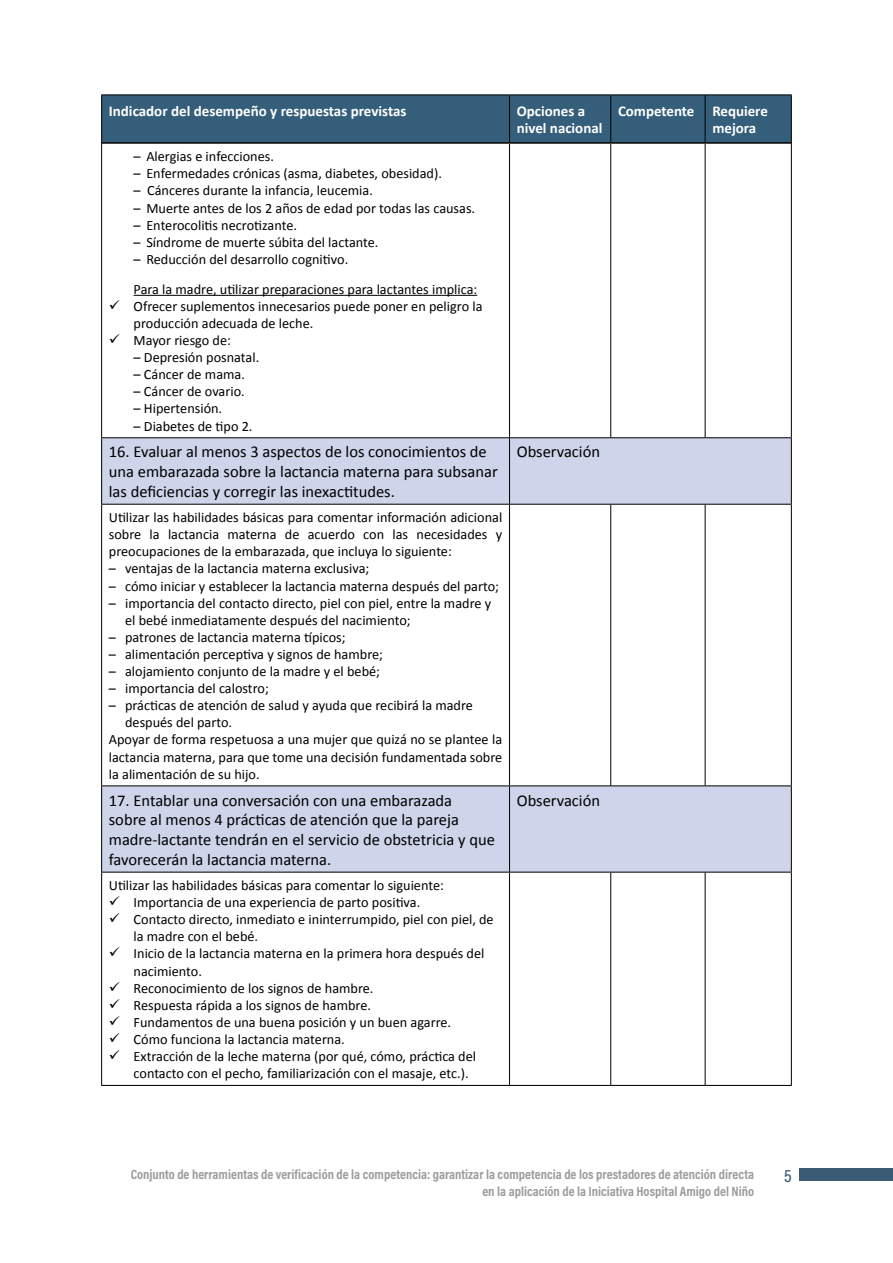
<style>
.page{position:relative;width:893px;height:1263px;background:#fff}
.page>*{position:absolute;margin:0;border:0;box-sizing:border-box;transform-origin:0 0}
.t1{font:500 18px "Acumin Pro Cond";color:#3b5a74}
.t2{font:16.5px/19.8px "Calibri";color:#000}
.t3{font:700 15px/18px "Calibri";color:#fff}
.t4{font:14.25px/17.1px "Calibri";color:#000}
.t5{font:700 13.5px "Acumin Pro Cond";color:#9d9d9c}
</style>
<div class="page">
<div style="left:799px;top:1168px;width:94px;height:13px;background:#3b5a74"></div>
<div style="left:102px;top:96px;width:689px;height:46px;background:#355e7a"></div>
<svg style="left:102px;top:438px;width:689px;height:434px"></svg>
<hr style="left:101px;top:95px;width:409px;height:1px;background:#000">
<hr style="left:101px;top:95px;width:1px;height:48px;background:#000">
<hr style="left:510px;top:95px;width:101px;height:1px;background:#000">
<hr style="left:509px;top:95px;width:1px;height:47px;background:#000">
<hr style="left:611px;top:95px;width:94px;height:1px;background:#000">
<hr style="left:610px;top:95px;width:1px;height:47px;background:#000">
<hr style="left:705px;top:95px;width:87px;height:1px;background:#000">
<hr style="left:705px;top:95px;width:1px;height:47px;background:#000">
<hr style="left:791px;top:95px;width:1px;height:48px;background:#000">
<hr style="left:705px;top:144px;width:1px;height:293px;background:#000">
<hr style="left:791px;top:143px;width:1px;height:294px;background:#000">
<hr style="left:611px;top:437px;width:94px;height:1px;background:#000">
<hr style="left:705px;top:437px;width:87px;height:1px;background:#000">
<hr style="left:791px;top:438px;width:1px;height:66px;background:#000">
<hr style="left:611px;top:504px;width:94px;height:1px;background:#000">
<hr style="left:705px;top:504px;width:87px;height:1px;background:#000">
<hr style="left:791px;top:505px;width:1px;height:280px;background:#000">
<hr style="left:101px;top:786px;width:1px;height:86px;background:#000">
<hr style="left:611px;top:785px;width:94px;height:1px;background:#000">
<hr style="left:705px;top:785px;width:87px;height:1px;background:#000">
<hr style="left:791px;top:786px;width:1px;height:86px;background:#000">
<hr style="left:101px;top:872px;width:1px;height:213px;background:#000">
<hr style="left:611px;top:872px;width:94px;height:1px;background:#000">
<hr style="left:705px;top:872px;width:87px;height:1px;background:#000">
<hr style="left:791px;top:872px;width:1px;height:213px;background:#000">
<hr style="left:102px;top:142px;width:408px;height:2px;background:#000">
<hr style="left:510px;top:142px;width:101px;height:2px;background:#000">
<hr style="left:611px;top:142px;width:94px;height:2px;background:#000">
<hr style="left:705px;top:142px;width:86px;height:2px;background:#000">
<hr style="left:101px;top:143px;width:1px;height:294px;background:#000">
<hr style="left:101px;top:438px;width:1px;height:66px;background:#000">
<hr style="left:101px;top:505px;width:1px;height:280px;background:#000">
<hr style="left:705px;top:505px;width:1px;height:280px;background:#000">
<hr style="left:705px;top:872px;width:1px;height:213px;background:#000">
<hr style="left:101px;top:437px;width:409px;height:1px;background:#000">
<hr style="left:510px;top:437px;width:101px;height:1px;background:#000">
<hr style="left:101px;top:504px;width:409px;height:1px;background:#000">
<hr style="left:510px;top:504px;width:101px;height:1px;background:#000">
<hr style="left:101px;top:785px;width:409px;height:1px;background:#000">
<hr style="left:510px;top:785px;width:101px;height:1px;background:#000">
<hr style="left:101px;top:872px;width:409px;height:1px;background:#000">
<hr style="left:510px;top:872px;width:101px;height:1px;background:#000">
<hr style="left:101px;top:1085px;width:409px;height:1px;background:#000">
<hr style="left:510px;top:1085px;width:101px;height:1px;background:#000">
<hr style="left:509px;top:144px;width:1px;height:293px;background:#000">
<hr style="left:610px;top:144px;width:1px;height:293px;background:#000">
<hr style="left:509px;top:438px;width:1px;height:66px;background:#000">
<hr style="left:509px;top:505px;width:1px;height:280px;background:#000">
<hr style="left:610px;top:505px;width:1px;height:280px;background:#000">
<hr style="left:509px;top:786px;width:1px;height:86px;background:#000">
<hr style="left:509px;top:872px;width:1px;height:213px;background:#000">
<hr style="left:610px;top:872px;width:1px;height:213px;background:#000">
<hr style="left:134px;top:295px;width:343px;height:1px;background:#000">
<p class="t3" style="left:109px;top:101px;width:299px">Indicador del desempeño y respuestas previstas</p>
<p class="t3" style="left:517px;top:101px;width:87px">Opciones a nivel nacional</p>
<p class="t3" style="left:712px;top:101px;width:57px;text-indent:-94px">Competente Requiere mejora</p>
<p class="t4" style="left:134px;top:148px;width:142px">– Alergias e infecciones.</p>
<p class="t4" style="left:134px;top:165px;width:310px">– Enfermedades crónicas (asma, diabetes, obesidad).</p>
<p class="t4" style="left:134px;top:182px;width:241px">– Cánceres durante la infancia, leucemia.</p>
<p class="t4" style="left:134px;top:199px;width:343px">– Muerte antes de los 2 años de edad por todas las causas.</p>
<p class="t4" style="left:134px;top:216px;width:165px">– Enterocolitis necrotizante.</p>
<p class="t4" style="left:134px;top:233px;width:246px">– Síndrome de muerte súbita del lactante.</p>
<p class="t4" style="left:134px;top:244px;width:345px;line-height:29.8px">– Reducción del desarrollo cognitivo.<br>Para la madre, utilizar preparaciones para lactantes implica:</p>
<p class="t4" style="left:134px;top:297px;width:350px;text-indent:-25px">✓ Ofrecer suplementos innecesarios puede poner en peligro la producción adecuada de leche.</p>
<p class="t4" style="left:109px;top:331px;width:124px">✓ Mayor riesgo de:</p>
<p class="t4" style="left:134px;top:348px;width:127px">– Depresión posnatal.</p>
<p class="t4" style="left:134px;top:366px;width:113px">– Cáncer de mama.</p>
<p class="t4" style="left:134px;top:383px;width:113px">– Cáncer de ovario.</p>
<p class="t4" style="left:134px;top:400px;width:90px">– Hipertensión.</p>
<p class="t4" style="left:134px;top:417px;width:120px">– Diabetes de tipo 2.</p>
<p class="t2" style="left:109px;top:441px;width:390px">16. Evaluar al menos 3 aspectos de los conocimientos de una embarazada sobre la lactancia materna para subsanar las deficiencias y corregir las inexactitudes.</p>
<p class="t2" style="left:517px;top:441px;width:85px">Observación</p>
<p class="t4" style="left:109px;top:508px;width:395px;text-align:justify">Utilizar las habilidades básicas para comentar información adicional sobre la lactancia materna de acuerdo con las necesidades y preocupaciones de la embarazada, que incluya lo siguiente:</p>
<p class="t4" style="left:109px;top:560px;width:262px">– ventajas de la lactancia materna exclusiva;</p>
<p class="t4" style="left:109px;top:577px;width:392px">– cómo iniciar y establecer la lactancia materna después del parto;</p>
<p class="t4" style="left:125px;top:594px;width:368px;text-indent:-16px">– importancia del contacto directo, piel con piel, entre la madre y el bebé inmediatamente después del nacimiento;</p>
<p class="t4" style="left:109px;top:628px;width:238px">– patrones de lactancia materna típicos;</p>
<p class="t4" style="left:109px;top:645px;width:276px">– alimentación perceptiva y signos de hambre;</p>
<p class="t4" style="left:109px;top:662px;width:273px">– alojamiento conjunto de la madre y el bebé;</p>
<p class="t4" style="left:109px;top:679px;width:161px">– importancia del calostro;</p>
<p class="t4" style="left:109px;top:696px;width:366px">– prácticas de atención de salud y ayuda que recibirá la madre</p>
<p class="t4" style="left:125px;top:714px;width:109px">después del parto.</p>
<p class="t4" style="left:109px;top:731px;width:395px">Apoyar de forma respetuosa a una mujer que quizá no se plantee la</p>
<p class="t4" style="left:109px;top:748px;width:395px">lactancia materna, para que tome una decisión fundamentada sobre</p>
<p class="t4" style="left:109px;top:765px;width:152px">la alimentación de su hijo.</p>
<p class="t2" style="left:109px;top:790px;width:388px">17. Entablar una conversación con una embarazada<br>sobre al menos 4 prácticas de atención que la pareja madre-lactante tendrán en el servicio de obstetricia y que favorecerán la lactancia materna.</p>
<p class="t2" style="left:517px;top:790px;width:85px">Observación</p>
<p class="t4" style="left:109px;top:876px;width:337px">Utilizar las habilidades básicas para comentar lo siguiente:</p>
<p class="t4" style="left:109px;top:893px;width:313px">✓ Importancia de una experiencia de parto positiva.</p>
<p class="t4" style="left:134px;top:910px;width:362px;text-indent:-25px">✓ Contacto directo, inmediato e ininterrumpido, piel con piel, de la madre con el bebé.</p>
<p class="t4" style="left:134px;top:945px;width:352px;text-indent:-25px">✓ Inicio de la lactancia materna en la primera hora después del nacimiento.</p>
<p class="t4" style="left:109px;top:979px;width:266px">✓ Reconocimiento de los signos de hambre.</p>
<p class="t4" style="left:109px;top:996px;width:264px">✓ Respuesta rápida a los signos de hambre.</p>
<p class="t4" style="left:109px;top:1013px;width:344px">✓ Fundamentos de una buena posición y un buen agarre.</p>
<p class="t4" style="left:109px;top:1030px;width:238px">✓ Cómo funciona la lactancia materna.</p>
<p class="t4" style="left:134px;top:1047px;width:344px;text-indent:-25px">✓ Extracción de la leche materna (por qué, cómo, práctica del contacto con el pecho, familiarización con el masaje, etc.).</p>
<p class="t5" style="left:131px;top:1166px;width:625px">Conjunto de herramientas de verificación de la competencia: garantizar la competencia de los prestadores de atención directa</p>
<p class="t1" style="left:784px;top:1164px;width:9px">5</p>
<p class="t5" style="left:482px;top:1182px;width:273px">en la aplicación de la Iniciativa Hospital Amigo del Niño</p>
</div>
